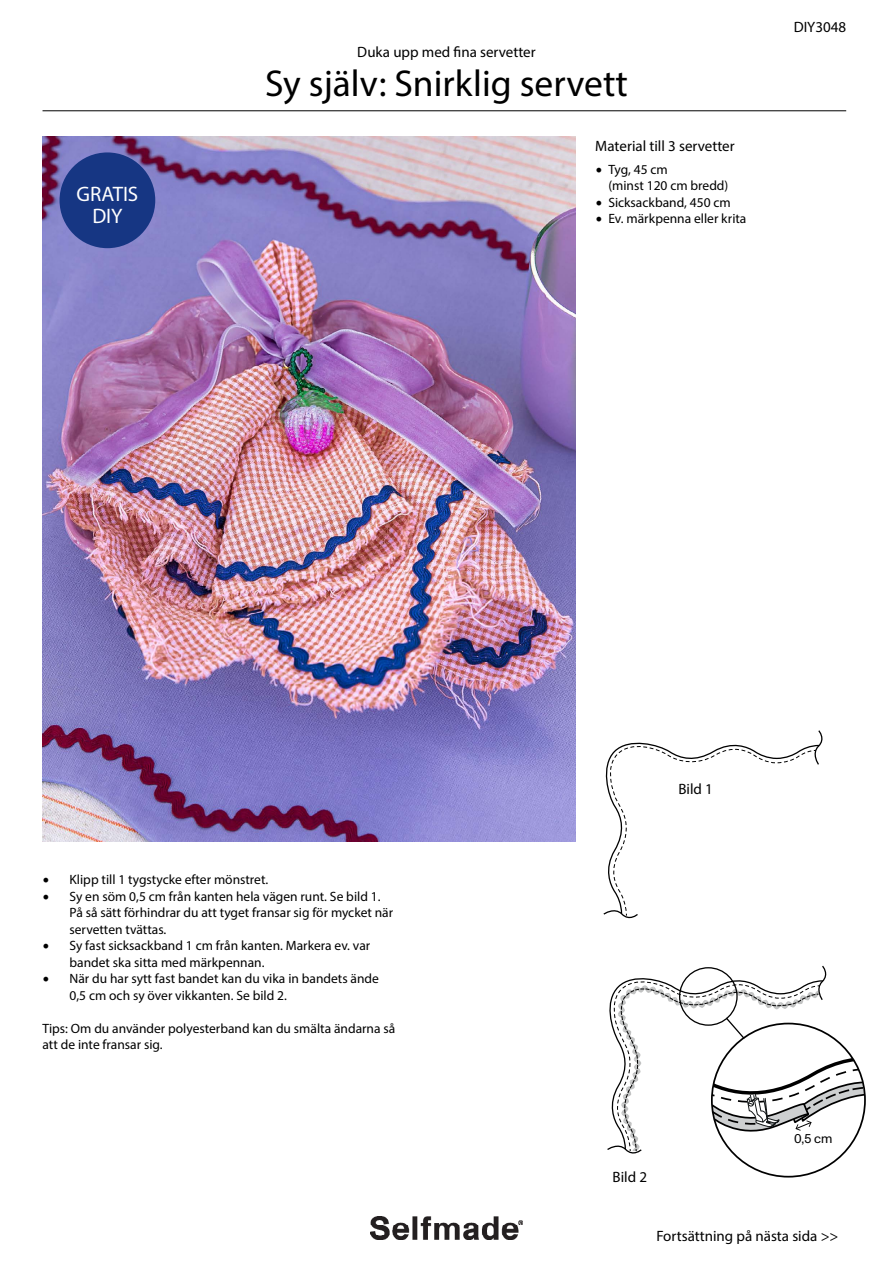
<style>
.page{position:relative;width:893px;height:1263px;background:#fff}
.page>*{position:absolute;margin:0;border:0;box-sizing:border-box;transform-origin:0 0}
.t1{font:37.5px "Myriad Pro";color:#000}
.t2{font:21px/22.5px "Myriad Pro";letter-spacing:-.005em;color:#fff;text-align:center}
.t3{font:15px "Myriad Pro";color:#000}
.t4{font:13.5px/16.5px "Myriad Pro";color:#000}
.t5{font:13.05px "ABC Monument Grotesk";color:#000}
.s1{font-family:"Minion Pro";font-size:18px}
</style>
<div class="page">
<img style="left:43px;top:136px;width:532px;height:706px">
<img style="left:370px;top:1216px;width:153px;height:24px">
<hr style="left:43px;top:111px;width:803px;height:1px;background:#000">
<div style="left:60px;top:152px;width:95px;height:96px;background:#163683;border-radius:50%"></div>
<svg style="left:603px;top:730px;width:220px;height:189px"></svg>
<svg style="left:607px;top:965px;width:258px;height:212px"></svg>
<h2 class="t2" style="left:77px;top:182px;width:63px">GRATIS<br>DIY</h2>
<p class="t3" style="left:357px;top:43px;width:180px">Duka upp med fina servetter</p>
<h1 class="t1" style="left:265px;top:60px;width:364px">Sy själv: Snirklig servett</h1>
<p class="t3" style="left:595px;top:136px;width:141px">Material till 3 servetter</p>
<p class="t4" style="left:608px;top:161px;width:122px;text-indent:-13px"><span class="s1">•</span> Tyg, 45 cm<br>(minst 120 cm bredd)</p>
<p class="t4" style="left:596px;top:194px;width:137px"><span class="s1">•</span> Sicksackband, 450 cm</p>
<p class="t4" style="left:596px;top:210px;width:152px"><span class="s1">•</span> Ev. märkpenna eller krita</p>
<p class="t3" style="left:794px;top:17px;width:54px">DIY3048</p>
<p class="t4" style="left:43px;top:871px;width:227px"><span class="s1">•</span> Klipp till 1 tygstycke efter mönstret.</p>
<p class="t4" style="left:70px;top:888px;width:325px;text-indent:-27px"><span class="s1">•</span> Sy en söm 0,5 cm från kanten hela vägen runt. Se bild 1.<br>På så sätt förhindrar du att tyget fransar sig för mycket när servetten tvättas.</p>
<p class="t4" style="left:70px;top:937px;width:302px;text-indent:-27px"><span class="s1">•</span> Sy fast sicksackband 1 cm från kanten. Markera ev. var bandet ska sitta med märkpennan.</p>
<p class="t4" style="left:70px;top:970px;width:311px;text-indent:-27px"><span class="s1">•</span> När du har sytt fast bandet kan du vika in bandets ände<br>0,5 cm och sy över vikkanten. Se bild 2.</p>
<p class="t4" style="left:43px;top:1020px;width:354px">Tips: Om du använder polyesterband kan du smälta ändarna så att de inte fransar sig.</p>
<p class="t3" style="left:678px;top:779px;width:36px">Bild 1</p>
<p class="t3" style="left:613px;top:1167px;width:36px">Bild 2</p>
<p class="t5" style="left:794px;top:1130px;width:40px">0,5 cm</p>
<p class="t3" style="left:656px;top:1227px;width:184px">Fortsättning på nästa sida &gt;&gt;</p>
</div>
